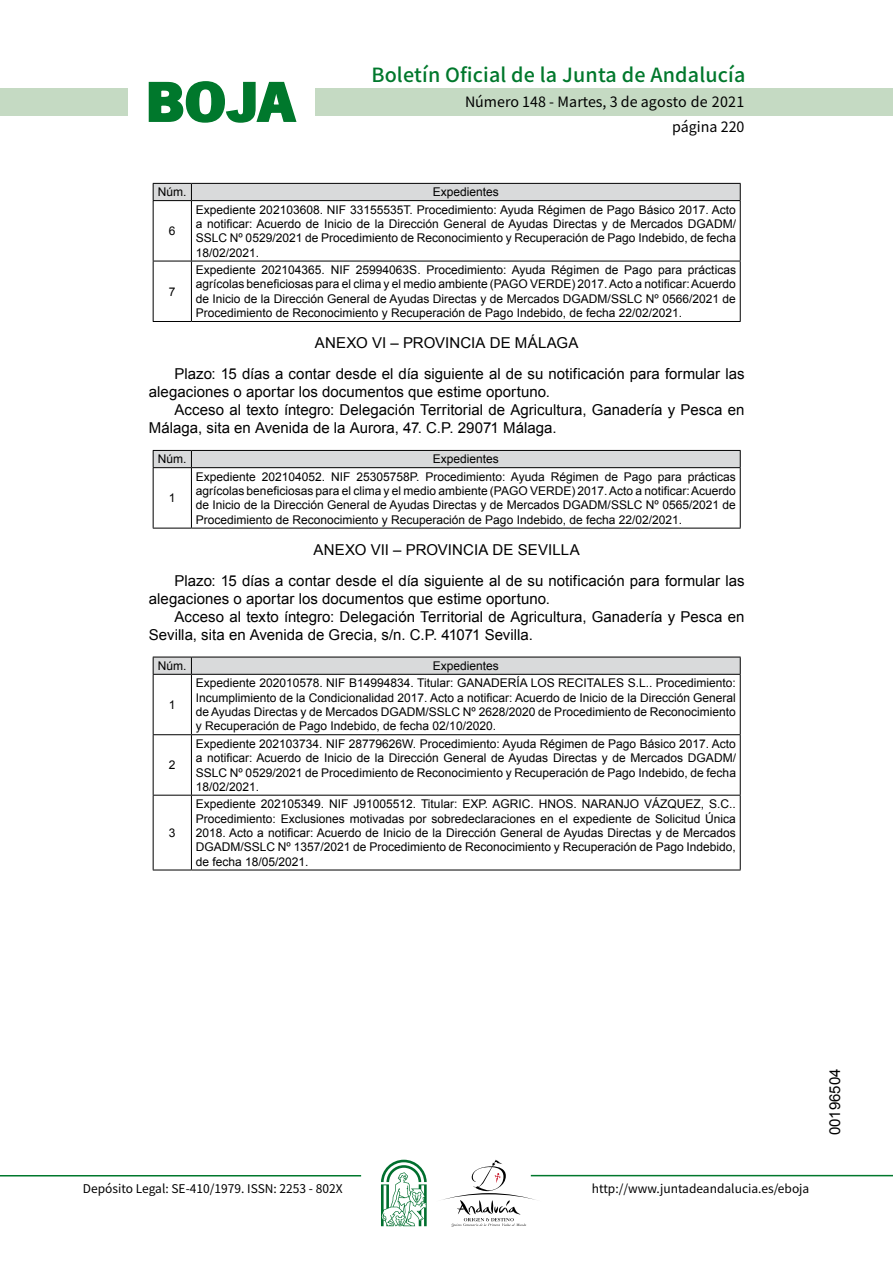
<style>
.page{position:relative;width:893px;height:1263px;background:#fff}
.page>*{position:absolute;margin:0;border:0;box-sizing:border-box;transform-origin:0 0}
.t1{font:700 57.75px "News Got T";color:#00782c;scale:1.14 1}
.t2{font:500 19.5px "Noto Sans HK";letter-spacing:.01em;color:#00782c}
.t3{font:15px/30.8px "Arial";color:#000}
.t4{font:14.25px/24.5px "Noto Sans HK";color:#000;text-align:right}
.t5{font:12px/14.4px "Arial";color:#000;text-align:justify}
.t6{font:12px "Noto Sans HK";color:#000}
</style>
<div class="page">
<div style="left:315px;top:88px;width:577px;height:28px;background:#c5dac3"></div>
<div style="left:0;top:88px;width:128px;height:28px;background:#c5dac3"></div>
<hr style="left:0;top:1175px;width:361px;height:2px;background:#00782c">
<hr style="left:531px;top:1175px;width:361px;height:1px;background:#00782c">
<svg style="left:148px;top:81px;width:149px;height:42px"></svg>
<svg style="left:442px;top:1160px;width:100px;height:67px"></svg>
<svg style="left:381px;top:1160px;width:45px;height:66px"></svg>
<div style="left:153px;top:183px;width:587px;height:17px;background:#d9dadb"></div>
<hr style="left:153px;top:200px;width:38px;height:1px;background:#000">
<hr style="left:153px;top:201px;width:1px;height:60px;background:#000">
<hr style="left:191px;top:200px;width:549px;height:1px;background:#000">
<hr style="left:191px;top:201px;width:1px;height:60px;background:#000">
<hr style="left:739px;top:201px;width:1px;height:60px;background:#000">
<hr style="left:153px;top:261px;width:38px;height:1px;background:#000">
<hr style="left:153px;top:261px;width:1px;height:60px;background:#000">
<hr style="left:191px;top:261px;width:549px;height:1px;background:#000">
<hr style="left:191px;top:261px;width:1px;height:60px;background:#000">
<hr style="left:739px;top:261px;width:1px;height:60px;background:#000">
<hr style="left:153px;top:321px;width:38px;height:1px;background:#000">
<hr style="left:191px;top:321px;width:549px;height:1px;background:#000">
<div style="left:153px;top:450px;width:587px;height:17px;background:#d9dadb"></div>
<hr style="left:153px;top:467px;width:38px;height:1px;background:#000">
<hr style="left:153px;top:468px;width:1px;height:60px;background:#000">
<hr style="left:191px;top:467px;width:549px;height:1px;background:#000">
<hr style="left:191px;top:468px;width:1px;height:60px;background:#000">
<hr style="left:739px;top:468px;width:1px;height:60px;background:#000">
<hr style="left:153px;top:528px;width:38px;height:1px;background:#000">
<hr style="left:191px;top:528px;width:549px;height:1px;background:#000">
<svg style="left:153px;top:657px;width:587px;height:17px;background:#cecfd0"></svg>
<hr style="left:153px;top:674px;width:38px;height:1px;background:#000">
<hr style="left:153px;top:675px;width:1px;height:59px;background:#000">
<hr style="left:191px;top:674px;width:549px;height:1px;background:#000">
<hr style="left:191px;top:675px;width:1px;height:59px;background:#000">
<hr style="left:739px;top:675px;width:1px;height:59px;background:#000">
<hr style="left:153px;top:734px;width:38px;height:1px;background:#000">
<hr style="left:153px;top:735px;width:1px;height:60px;background:#000">
<hr style="left:191px;top:734px;width:549px;height:1px;background:#000">
<hr style="left:191px;top:735px;width:1px;height:60px;background:#000">
<hr style="left:739px;top:735px;width:1px;height:60px;background:#000">
<hr style="left:153px;top:795px;width:38px;height:1px;background:#000">
<hr style="left:153px;top:796px;width:1px;height:74px;background:#000">
<hr style="left:191px;top:795px;width:549px;height:1px;background:#000">
<hr style="left:191px;top:796px;width:1px;height:74px;background:#000">
<hr style="left:739px;top:796px;width:1px;height:74px;background:#000">
<hr style="left:153px;top:870px;width:38px;height:1px;background:#000">
<hr style="left:191px;top:870px;width:549px;height:1px;background:#000">
<h1 class="t1" style="left:145px;top:68px;width:133px">BOJA</h1>
<h2 class="t2" style="left:371px;top:64px;width:375px">Boletín Oficial de la Junta de Andalucía</h2>
<p class="t4" style="left:465px;top:90px;width:281px">Número 148 - Martes, 3 de agosto de 2021 página 220</p>
<p class="t5" style="left:158px;top:185px;width:30px">Núm.</p>
<p class="t5" style="left:433px;top:185px;width:68px">Expedientes</p>
<p class="t5" style="left:169px;top:224px;width:8px">6</p>
<p class="t5" style="left:196px;top:202px;width:542px">Expediente 202103608. NIF 33155535T. Procedimiento: Ayuda Régimen de Pago Básico 2017. Acto a notificar: Acuerdo de Inicio de la Dirección General de Ayudas Directas y de Mercados DGADM/ SSLC Nº 0529/2021 de Procedimiento de Reconocimiento y Recuperación de Pago Indebido, de fecha 18/02/2021.</p>
<p class="t5" style="left:196px;top:263px;width:542px">Expediente 202104365. NIF 25994063S. Procedimiento: Ayuda Régimen de Pago para prácticas agrícolas beneficiosas para el clima y el medio ambiente (PAGO VERDE) 2017. Acto a notificar: Acuerdo de Inicio de la Dirección General de Ayudas Directas y de Mercados DGADM/SSLC Nº 0566/2021 de Procedimiento de Reconocimiento y Recuperación de Pago Indebido, de fecha 22/02/2021.</p>
<p class="t3" style="left:315px;top:328px;width:119px">ANEXO VI – Provincia</p>
<p class="t5" style="left:169px;top:284px;width:8px">7</p>
<p class="t3" style="left:174px;top:328px;width:571px;text-indent:315px">de Málaga<br>Plazo: 15 días a contar desde el día siguiente al de su notificación para formular las</p>
<p class="t3" style="left:149px;top:377px;width:402px">alegaciones o aportar los documentos que estime oportuno.</p>
<p class="t3" style="left:174px;top:395px;width:571px">Acceso al texto íntegro: Delegación Territorial de Agricultura, Ganadería y Pesca en</p>
<p class="t3" style="left:149px;top:413px;width:409px">Málaga, sita en Avenida de la Aurora, 47. C.P. 29071 Málaga.</p>
<p class="t5" style="left:158px;top:452px;width:30px">Núm.</p>
<p class="t5" style="left:433px;top:452px;width:68px">Expedientes</p>
<p class="t5" style="left:169px;top:491px;width:8px">1</p>
<p class="t5" style="left:196px;top:469px;width:541px">Expediente 202104052. NIF 25305758P. Procedimiento: Ayuda Régimen de Pago para prácticas agrícolas beneficiosas para el clima y el medio ambiente (PAGO VERDE) 2017. Acto a notificar: Acuerdo de Inicio de la Dirección General de Ayudas Directas y de Mercados DGADM/SSLC Nº 0565/2021 de Procedimiento de Reconocimiento y Recuperación de Pago Indebido, de fecha 22/02/2021.</p>
<p class="t3" style="left:313px;top:534px;width:123px">ANEXO VII – Provincia</p>
<p class="t3" style="left:174px;top:534px;width:571px;text-indent:318px">de Sevilla<br>Plazo: 15 días a contar desde el día siguiente al de su notificación para formular las</p>
<p class="t3" style="left:149px;top:583px;width:402px">alegaciones o aportar los documentos que estime oportuno.</p>
<p class="t3" style="left:174px;top:601px;width:571px">Acceso al texto íntegro: Delegación Territorial de Agricultura, Ganadería y Pesca en</p>
<p class="t3" style="left:149px;top:619px;width:385px">Sevilla, sita en Avenida de Grecia, s/n. C.P. 41071 Sevilla.</p>
<p class="t5" style="left:158px;top:659px;width:30px">Núm.</p>
<p class="t5" style="left:433px;top:659px;width:68px">Expedientes</p>
<p class="t5" style="left:169px;top:698px;width:8px">1</p>
<p class="t5" style="left:196px;top:676px;width:541px">Expediente 202010578. NIF B14994834. Titular: GANADERÍA LOS RECITALES S.L.. Procedimiento:<br>Incumplimiento de la Condicionalidad 2017. Acto a notificar: Acuerdo de Inicio de la Dirección General de Ayudas Directas y de Mercados DGADM/SSLC Nº 2628/2020 de Procedimiento de Reconocimiento y Recuperación de Pago Indebido, de fecha 02/10/2020.</p>
<p class="t5" style="left:169px;top:758px;width:8px">2</p>
<p class="t5" style="left:169px;top:826px;width:8px">3</p>
<p class="t5" style="left:196px;top:736px;width:542px">Expediente 202103734. NIF 28779626W. Procedimiento: Ayuda Régimen de Pago Básico 2017. Acto a notificar: Acuerdo de Inicio de la Dirección General de Ayudas Directas y de Mercados DGADM/ SSLC Nº 0529/2021 de Procedimiento de Reconocimiento y Recuperación de Pago Indebido, de fecha 18/02/2021.</p>
<p class="t5" style="left:196px;top:797px;width:542px">Expediente 202105349. NIF J91005512. Titular: EXP. AGRIC. HNOS. NARANJO VÁZQUEZ, S.C..<br>Procedimiento: Exclusiones motivadas por sobredeclaraciones en el expediente de Solicitud Única 2018. Acto a notificar: Acuerdo de Inicio de la Dirección General de Ayudas Directas y de Mercados DGADM/SSLC Nº 1357/2021 de Procedimiento de Reconocimiento y Recuperación de Pago Indebido, de fecha 18/05/2021.</p>
<p class="t6" style="left:83px;top:1181px;width:261px">Depósito Legal: SE-410/1979. ISSN: 2253 - 802X</p>
<p class="t6" style="left:592px;top:1181px;width:219px">http://www.juntadeandalucia.es/eboja</p>
<p class="t3" style="left:819px;top:1135px;width:68px;rotate:-90deg">00196504</p>
</div>
